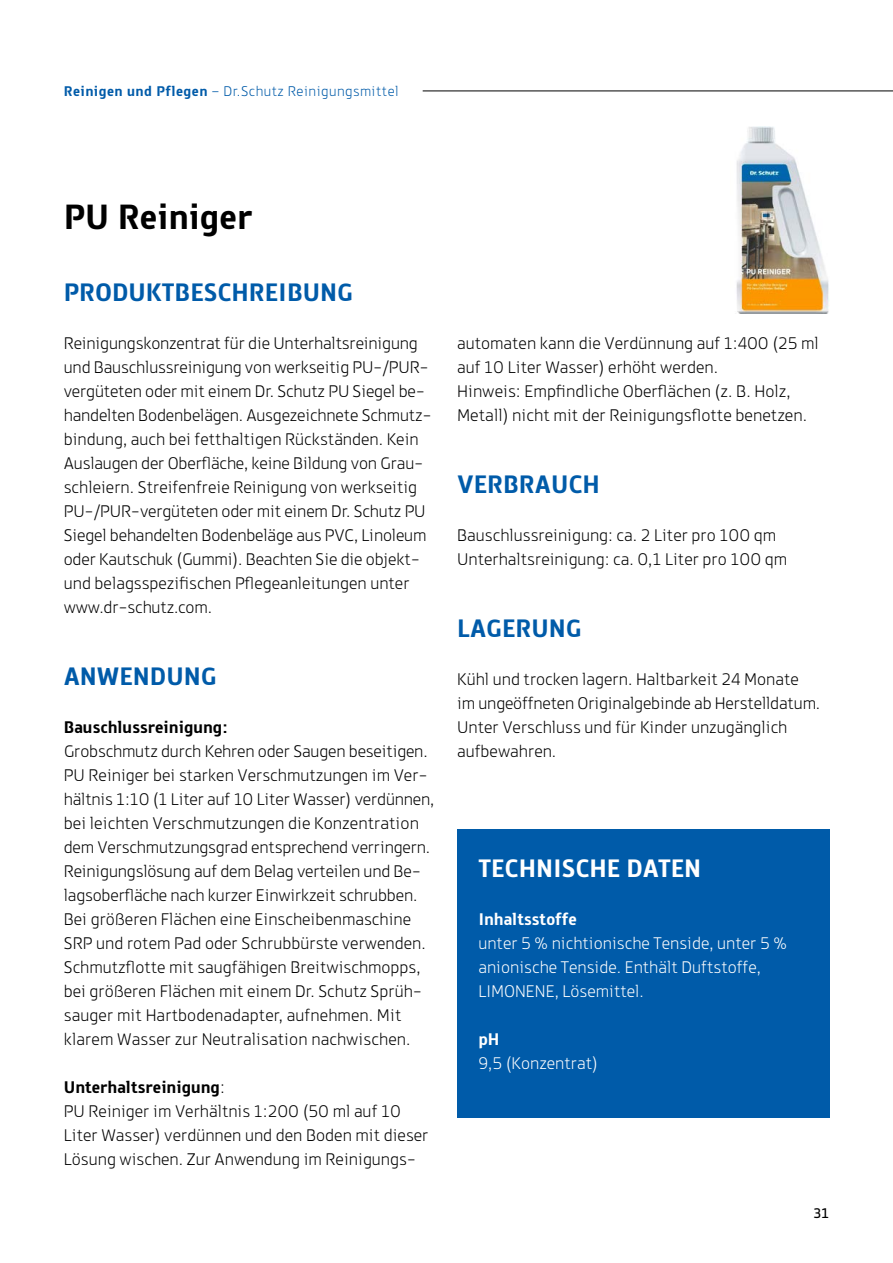
<style>
.page{position:relative;width:893px;height:1263px;background:#fff}
.page>*{position:absolute;margin:0;border:0;box-sizing:border-box;transform-origin:0 0}
.t1{font:700 37.5px "Knight Sans";color:#000}
.t2{font:700 27px "Knight Sans";color:#005ba9}
.t3{font:700 27px "Knight Sans";color:#fff}
.t4{font:300 18px/24px "Knight Sans";color:#000}
.t5{font:300 18px/24px "Knight Sans";color:#fff}
.t6{font:700 18px "Knight Sans";color:#000}
.t7{font:700 18px "Knight Sans";color:#fff}
.t8{font:300 15px "Knight Sans";letter-spacing:.03em;color:#005ba9}
.t9{font:15px "Knight Sans";color:#000}
.s1{font-weight:700}
</style>
<div class="page">
<div style="left:457px;top:829px;width:372px;height:288px;background:#005ba9"></div>
<img style="left:736px;top:126px;width:93px;height:187px">
<hr style="left:423px;top:91px;width:470px;height:1px;background:#000">
<p class="t8" style="left:64px;top:82px;width:336px"><span class="s1">Reinigen und Pflegen</span> – Dr.Schutz Reinigungsmittel</p>
<h1 class="t1" style="left:64px;top:195px;width:190px">PU Reiniger</h1>
<h2 class="t2" style="left:64px;top:277px;width:291px">PRODUKTBESCHREIBUNG</h2>
<p class="t4" style="left:64px;top:331px;width:369px">Reinigungskonzentrat für die Unterhaltsreinigung und Bauschlussreinigung von werkseitig PU-/PUR&shy;vergüteten oder mit einem Dr. Schutz PU Siegel be&shy;handelten Bodenbelägen. Ausgezeichnete Schmutz&shy;bindung, auch bei fetthaltigen Rückständen. Kein Auslaugen der Oberfläche, keine Bildung von Grau&shy;schleiern. Streifenfreie Reinigung von werkseitig PU-/PUR-vergüteten oder mit einem Dr. Schutz PU Siegel behandelten Bodenbeläge aus PVC, Linoleum oder Kautschuk (Gummi). Beachten Sie die objekt&shy;und belagsspezifischen Pflegeanleitungen unter www.dr-schutz.com.</p>
<h2 class="t2" style="left:64px;top:661px;width:154px">ANWENDUNG</h2>
<p class="t6" style="left:64px;top:717px;width:166px">Bauschlussreinigung:</p>
<p class="t4" style="left:64px;top:739px;width:372px">Grobschmutz durch Kehren oder Saugen beseitigen.<br>PU Reiniger bei starken Verschmutzungen im Ver&shy;hältnis 1:10 (1 Liter auf 10 Liter Wasser) verdünnen, bei leichten Verschmutzungen die Konzentration dem Verschmutzungsgrad entsprechend verringern.<br>Reinigungslösung auf dem Belag verteilen und Be&shy;lagsoberfläche nach kurzer Einwirkzeit schrubben.<br>Bei größeren Flächen eine Einscheibenmaschine SRP und rotem Pad oder Schrubbürste verwenden.<br>Schmutzflotte mit saugfähigen Breitwischmopps, bei größeren Flächen mit einem Dr. Schutz Sprüh&shy;sauger mit Hartbodenadapter, aufnehmen. Mit klarem Wasser zur Neutralisation nachwischen.</p>
<p class="t4" style="left:64px;top:1075px;width:366px"><span class="s1">Unterhaltsreinigung</span>:<br>PU Reiniger im Verhältnis 1:200 (50 ml auf 10<br>Liter Wasser) verdünnen und den Boden mit dieser Lösung wischen. Zur Anwendung im Reinigungs-</p>
<p class="t4" style="left:457px;top:331px;width:363px">automaten kann die Verdünnung auf 1:400 (25 ml auf 10 Liter Wasser) erhöht werden.<br>Hinweis: Empfindliche Oberflächen (z. B. Holz, Metall) nicht mit der Reinigungsflotte benetzen.</p>
<h2 class="t2" style="left:457px;top:469px;width:144px">VERBRAUCH</h2>
<p class="t4" style="left:457px;top:523px;width:332px">Bauschlussreinigung: ca. 2 Liter pro 100 qm<br>Unterhaltsreinigung: ca. 0,1 Liter pro 100 qm</p>
<h2 class="t2" style="left:457px;top:613px;width:126px">LAGERUNG</h2>
<p class="t4" style="left:457px;top:667px;width:365px">Kühl und trocken lagern. Haltbarkeit 24 Monate im ungeöffneten Originalgebinde ab Herstelldatum.<br>Unter Verschluss und für Kinder unzugänglich aufbewahren.</p>
<h2 class="t3" style="left:478px;top:853px;width:224px">TECHNISCHE DATEN</h2>
<p class="t7" style="left:478px;top:909px;width:100px">Inhaltsstoffe</p>
<p class="t5" style="left:478px;top:931px;width:310px">unter 5 % nichtionische Tenside, unter 5 % anionische Tenside. Enthält Duftstoffe,<br>LIMONENE, Lösemittel.</p>
<p class="t7" style="left:478px;top:1029px;width:23px">pH</p>
<p class="t5" style="left:478px;top:1051px;width:121px">9,5 (Konzentrat)</p>
<p class="t9" style="left:813px;top:1205px;width:18px">31</p>
</div>
